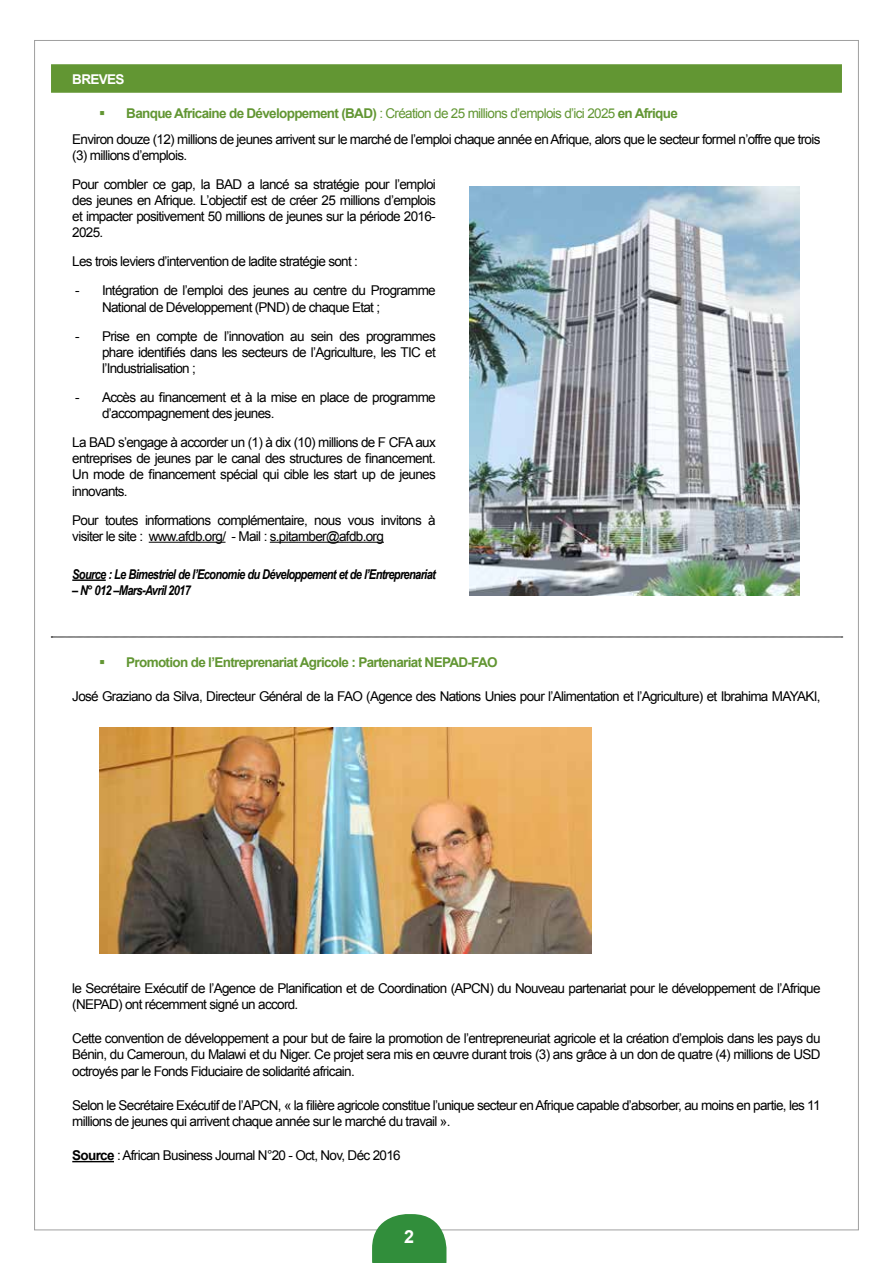
<style>
.page{position:relative;width:893px;height:1263px;background:#fff}
.page>*{position:absolute;margin:0;border:0;box-sizing:border-box;transform-origin:0 0}
.t1{font:700 18px "Arial";color:#fff}
.t2{font:13.5px/16.2px "Arial";letter-spacing:-.05em;color:#000}
.t3{font:italic 700 13.5px "Arial Narrow";letter-spacing:-.05em;color:#000}
.t4{font:700 13.5px "Arial";letter-spacing:-.05em;color:#629633}
.t5{font:700 13.5px "Arial";letter-spacing:-.05em;color:#fff}
.s1{color:#629633}
.s2{font-weight:700;color:#629633}
.s3{font-weight:700}
</style>
<div class="page">
<svg style="left:372px;top:1214px;width:74px;height:49px;background:#4b9c54"></svg>
<div style="left:51px;top:64px;width:791px;height:29px;background:#629633"></div>
<hr style="left:149px;top:542px;width:76px;height:1px;background:#000">
<hr style="left:270px;top:542px;width:114px;height:1px;background:#000">
<hr style="left:72px;top:579px;width:34px;height:2px;background:#000">
<svg style="left:51px;top:637px;width:792px;height:1px"></svg>
<hr style="left:72px;top:1161px;width:42px;height:1px;background:#000">
<img style="left:470px;top:186px;width:329px;height:409px">
<img style="left:100px;top:727px;width:491px;height:227px">
<p class="t5" style="left:72px;top:70px;width:54px">BREVES</p>
<p class="t2" style="left:72px;top:101px;width:750px;line-height:25.2px;text-indent:27px"><span class="s1">▪</span> <span class="s2">Banque Africaine de Développement (BAD)</span> <span class="s1">: Création de 25 millions d’emplois d’ici 2025</span> <span class="s2">en Afrique<br></span>Environ douze (12) millions de jeunes arrivent sur le marché de l’emploi chaque année en Afrique, alors que le secteur formel n’offre que trois</p>
<p class="t2" style="left:72px;top:141px;width:365px;line-height:29px">(3) millions d’emplois.<br>Pour combler ce gap, la BAD a lancé sa stratégie pour l’emploi</p>
<p class="t2" style="left:72px;top:192px;width:365px;text-align:justify">des jeunes en Afrique. L’objectif est de créer 25 millions d’emplois et impacter positivement 50 millions de jeunes sur la période 2016- 2025.</p>
<p class="t2" style="left:72px;top:254px;width:287px">Les trois leviers d’intervention de ladite stratégie sont :</p>
<p class="t2" style="left:102px;top:283px;width:335px;text-indent:-27px">- Intégration de l’emploi des jeunes au centre du Programme<br>National de Développement (PND) de chaque Etat ;</p>
<p class="t2" style="left:102px;top:328px;width:335px;text-align:justify;text-indent:-27px">- Prise en compte de l’innovation au sein des programmes phare identifiés dans les secteurs de l’Agriculture, les TIC et l’Industrialisation ;</p>
<p class="t2" style="left:102px;top:389px;width:335px;text-indent:-27px">- Accès au financement et à la mise en place de programme d’accompagnement des jeunes.</p>
<p class="t2" style="left:72px;top:434px;width:365px;text-align:justify">La BAD s’engage à accorder un (1) à dix (10) millions de F CFA aux entreprises de jeunes par le canal des structures de financement.<br>Un mode de financement spécial qui cible les start up de jeunes innovants.</p>
<p class="t2" style="left:72px;top:512px;width:365px">Pour toutes informations complémentaire, nous vous invitons à visiter le site : www.afdb.org/ - Mail : s.pitamber@afdb.org</p>
<p class="t3" style="left:72px;top:564px;width:365px">Source : Le Bimestriel de l’Economie du Développement et de l’Entreprenariat</p>
<p class="t3" style="left:72px;top:580px;width:120px">– N° 012 –Mars-Avril 2017</p>
<p class="t4" style="left:99px;top:653px;width:400px">▪ Promotion de l’Entreprenariat Agricole : Partenariat NEPAD-FAO</p>
<p class="t2" style="left:72px;top:688px;width:750px">José Graziano da Silva, Directeur Général de la FAO (Agence des Nations Unies pour l’Alimentation et l’Agriculture) et Ibrahima MAYAKI,</p>
<p class="t2" style="left:72px;top:980px;width:750px">le Secrétaire Exécutif de l’Agence de Planification et de Coordination (APCN) du Nouveau partenariat pour le développement de l’Afrique (NEPAD) ont récemment signé un accord.</p>
<p class="t2" style="left:72px;top:1030px;width:750px;text-align:justify">Cette convention de développement a pour but de faire la promotion de l’entrepreneuriat agricole et la création d’emplois dans les pays du Bénin, du Cameroun, du Malawi et du Niger. Ce projet sera mis en œuvre durant trois (3) ans grâce à un don de quatre (4) millions de USD octroyés par le Fonds Fiduciaire de solidarité africain.</p>
<p class="t2" style="left:72px;top:1097px;width:750px">Selon le Secrétaire Exécutif de l’APCN, « la filière agricole constitue l’unique secteur en Afrique capable d’absorber, au moins en partie, les 11 millions de jeunes qui arrivent chaque année sur le marché du travail ».</p>
<p class="t2" style="left:72px;top:1147px;width:330px"><span class="s3">Source</span> : African Business Journal N°20 - Oct, Nov, Déc 2016</p>
<h1 class="t1" style="left:404px;top:1225px;width:12px">2</h1>
</div>
